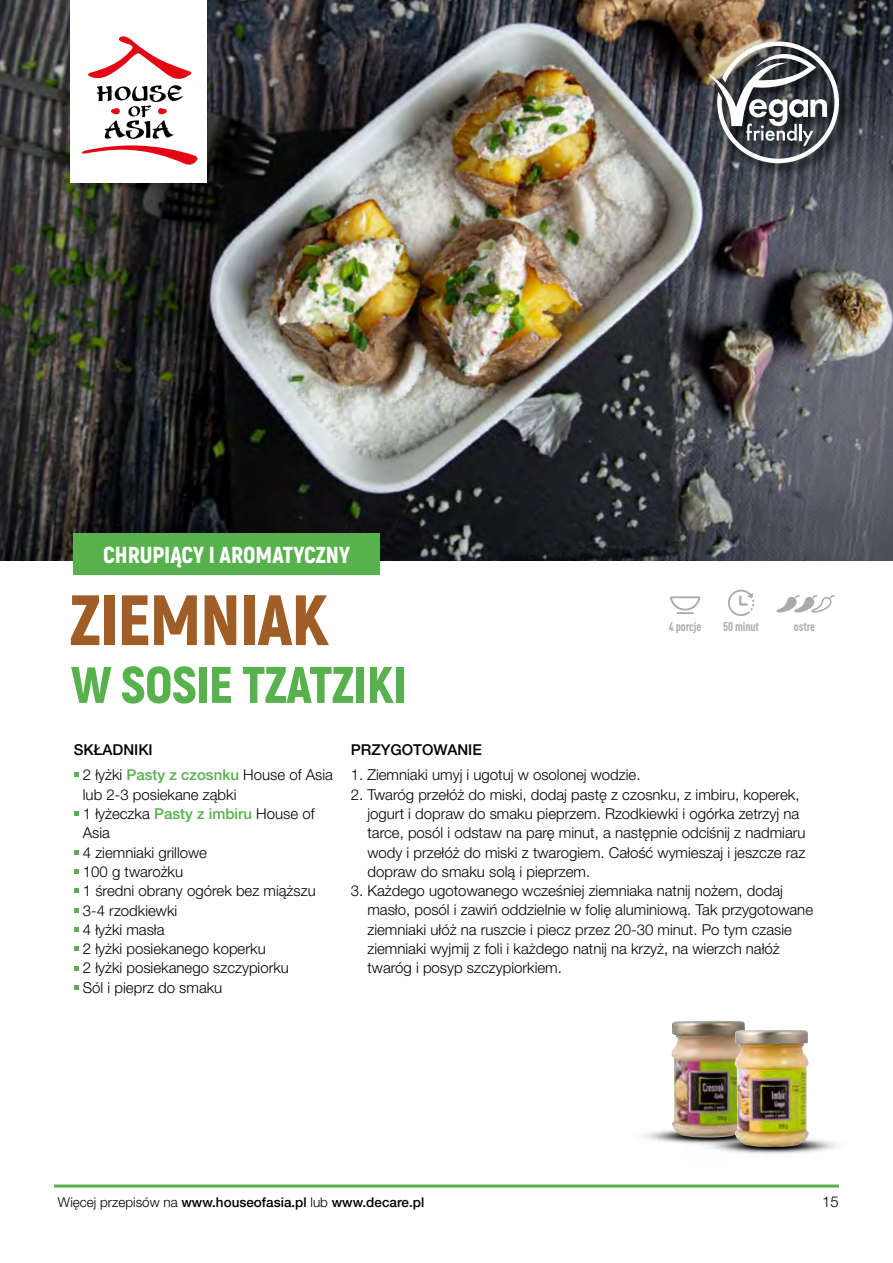
<style>
.page{position:relative;width:893px;height:1263px;background:#fff}
.page>*{position:absolute;margin:0;border:0;box-sizing:border-box;transform-origin:0 0}
.t1{font:900 71.1px "Akrobat";letter-spacing:-.015em;color:#a05e26}
.t2{font:900 51.3px "Akrobat";letter-spacing:-.01em;color:#57b14d}
.t3{font:900 23.1px "Akrobat";color:#fff}
.t4{font:300 15px/19.4px "Helvetica Neue LT Pro";color:#000}
.t5{font:500 15px "Helvetica Neue LT Pro";color:#000}
.t6{font:500 13.5px "Helvetica Neue LT Pro";color:#000}
.t7{font:700 condensed 12.6px "DIN Pro";letter-spacing:-.01em;color:#aaa}
.s1{font-weight:500}
.s2{font-weight:500;color:#57b14d}
.s3{font-weight:300}
</style>
<div class="page">
<img style="left:0;top:0;width:893px;height:561px">
<svg style="left:74px;top:772px;width:5px;height:5px"></svg>
<svg style="left:74px;top:811px;width:5px;height:5px"></svg>
<svg style="left:74px;top:850px;width:5px;height:4px"></svg>
<svg style="left:74px;top:869px;width:5px;height:5px"></svg>
<svg style="left:74px;top:888px;width:5px;height:5px"></svg>
<svg style="left:74px;top:908px;width:5px;height:4px"></svg>
<svg style="left:74px;top:927px;width:5px;height:5px"></svg>
<svg style="left:74px;top:946px;width:5px;height:5px"></svg>
<svg style="left:74px;top:966px;width:5px;height:4px"></svg>
<svg style="left:74px;top:985px;width:5px;height:5px"></svg>
<div style="left:73px;top:534px;width:307px;height:41px;background:#57b14d"></div>
<img style="left:643px;top:1130px;width:43px;height:14px">
<img style="left:671px;top:1020px;width:74px;height:118px">
<img style="left:686px;top:1118px;width:151px;height:36px">
<img style="left:734px;top:1030px;width:75px;height:117px">
<svg style="left:728px;top:590px;width:26px;height:26px"></svg>
<svg style="left:670px;top:596px;width:30px;height:18px"></svg>
<svg style="left:776px;top:595px;width:59px;height:18px"></svg>
<div style="left:706px;top:39px;width:147px;height:138px;background:#000;opacity:.75"></div>
<svg style="left:707px;top:37px;width:132px;height:126px"></svg>
<hr style="left:54px;top:1184px;width:785px;height:3px;background:#57b14d">
<div style="left:61px;top:0;width:158px;height:195px;background:#000;opacity:.3"></div>
<div style="left:70px;top:0;width:136px;height:182px;background:#fff"></div>
<svg style="left:82px;top:145px;width:116px;height:20px"></svg>
<svg style="left:88px;top:36px;width:104px;height:103px"></svg>
<h3 class="t3" style="left:103px;top:540px;width:248px">CHRUPIĄCY I AROMATYCZNY</h3>
<h1 class="t1" style="left:70px;top:574px;width:261px">ZIEMNIAK</h1>
<h2 class="t2" style="left:71px;top:652px;width:337px">W SOSIE TZATZIKI</h2>
<p class="t7" style="left:669px;top:617px;width:34px">4 porcje</p>
<p class="t7" style="left:723px;top:617px;width:37px">50 minut</p>
<p class="t7" style="left:794px;top:617px;width:23px">ostre</p>
<p class="t4" style="left:83px;top:736px;width:252px;line-height:25.3px;text-indent:-9px"><span class="s1">SKŁADNIKI<br></span>2 łyżki <span class="s2">Pasty z czosnku</span> House of Asia</p>
<p class="t4" style="left:83px;top:784px;width:234px">lub 2-3 posiekane ząbki<br>1 łyżeczka <span class="s2">Pasty z imbiru</span> House of<br>Asia<br>4 ziemniaki grillowe<br>100 g twarożku<br>1 średni obrany ogórek bez miąższu<br>3-4 rzodkiewki<br>4 łyżki masła<br>2 łyżki posiekanego koperku<br>2 łyżki posiekanego szczypiorku<br>Sól i pieprz do smaku</p>
<p class="t5" style="left:351px;top:741px;width:133px">PRZYGOTOWANIE</p>
<p class="t4" style="left:351px;top:765px;width:291px">1. Ziemniaki umyj i ugotuj w osolonej wodzie.</p>
<p class="t4" style="left:367px;top:784px;width:440px;text-indent:-17px">2. Twaróg przełóż do miski, dodaj pastę z czosnku, z imbiru, koperek, jogurt i dopraw do smaku pieprzem. Rzodkiewki i ogórka zetrzyj na tarce, posól i odstaw na parę minut, a następnie odciśnij z nadmiaru wody i przełóż do miski z twarogiem. Całość wymieszaj i jeszcze raz dopraw do smaku solą i pieprzem.</p>
<p class="t4" style="left:367px;top:881px;width:447px;text-indent:-17px">3. Każdego ugotowanego wcześniej ziemniaka natnij nożem, dodaj masło, posól i zawiń oddzielnie w folię aluminiową. Tak przygotowane ziemniaki ułóż na ruszcie i piecz przez 20-30 minut. Po tym czasie ziemniaki wyjmij z foli i każdego natnij na krzyż, na wierzch nałóż twaróg i posyp szczypiorkiem.</p>
<p class="t6" style="left:58px;top:1194px;width:368px"><span class="s3">Więcej przepisów na</span> www.houseofasia.pl <span class="s3">lub</span> www.decare.pl</p>
<p class="t4" style="left:822px;top:1191px;width:18px">15</p>
</div>
